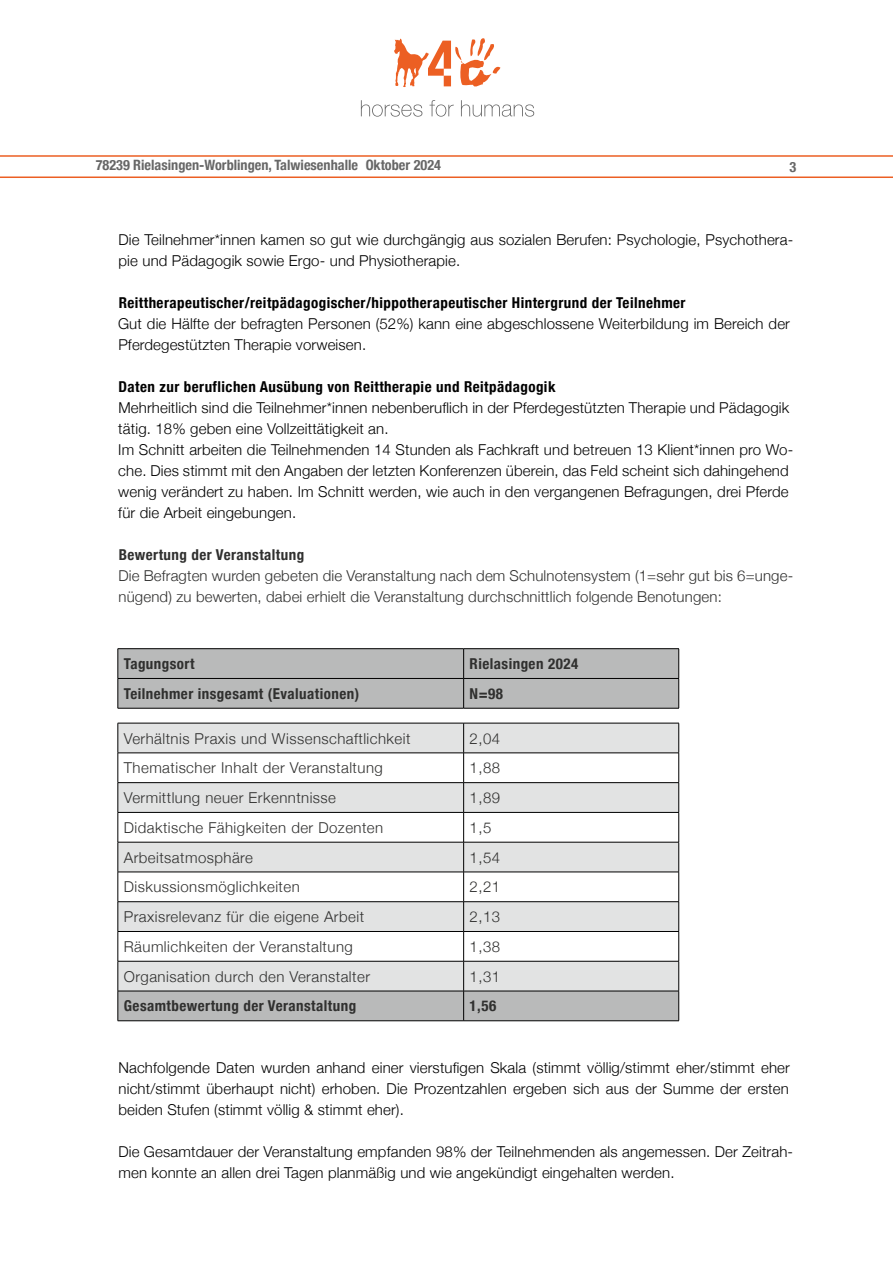
<style>
.page{position:relative;width:893px;height:1263px;background:#fff}
.page>*{position:absolute;margin:0;border:0;box-sizing:border-box;transform-origin:0 0}
.t1{font:300 15px/21px "Helvetica Neue";letter-spacing:.01em;color:#000}
.t2{font:300 15px "Helvetica Neue";letter-spacing:.03em;color:#30302f}
.t3{font:300 15px/21px "Helvetica Neue";letter-spacing:.01em;color:#30302f}
.t4{font:700 condensed 15px "Helvetica Neue";letter-spacing:.03em;color:#000}
.t5{font:700 condensed 15px "Helvetica Neue";letter-spacing:.03em;color:#30302f}
.t6{font:700 condensed 14.25px "Helvetica Neue";color:#676767}
</style>
<div class="page">
<hr style="left:0;top:176px;width:893px;height:2px;background:#ec5f23">
<hr style="left:0;top:155px;width:893px;height:2px;background:#ec5f23">
<svg style="left:361px;top:100px;width:173px;height:17px"></svg>
<svg style="left:394px;top:38px;width:106px;height:49px"></svg>
<hr style="left:118px;top:648px;width:346px;height:1px;background:#000">
<hr style="left:464px;top:648px;width:215px;height:1px;background:#000">
<svg style="left:118px;top:649px;width:561px;height:371px"></svg>
<hr style="left:118px;top:1020px;width:346px;height:1px;background:#000">
<hr style="left:464px;top:1020px;width:215px;height:1px;background:#000">
<p class="t6" style="left:96px;top:154px;width:347px">78239 Rielasingen-Worblingen, Talwiesenhalle Oktober 2024</p>
<p class="t6" style="left:789px;top:155px;width:8px">3</p>
<p class="t1" style="left:118px;top:229px;width:676px">Die Teilnehmer*innen kamen so gut wie durchgängig aus sozialen Berufen: Psychologie, Psychothera&shy;pie und Pädagogik sowie Ergo- und Physiotherapie.</p>
<p class="t4" style="left:119px;top:291px;width:568px">Reittherapeutischer/reitpädagogischer/hippotherapeutischer Hintergrund der Teilnehmer</p>
<p class="t1" style="left:118px;top:313px;width:673px">Gut die Hälfte der befragten Personen (52%) kann eine abgeschlossene Weiterbildung im Bereich der<br>Pferdegestützten Therapie vorweisen.</p>
<p class="t4" style="left:119px;top:375px;width:438px">Daten zur beruflichen Ausübung von Reittherapie und Reitpädagogik</p>
<p class="t1" style="left:118px;top:397px;width:676px">Mehrheitlich sind die Teilnehmer*innen nebenberuflich in der Pferdegestützten Therapie und Pädagogik tätig. 18% geben eine Vollzeittätigkeit an.<br>Im Schnitt arbeiten die Teilnehmenden 14 Stunden als Fachkraft und betreuen 13 Klient*innen pro Wo&shy;che. Dies stimmt mit den Angaben der letzten Konferenzen überein, das Feld scheint sich dahingehend wenig verändert zu haben. Im Schnitt werden, wie auch in den vergangenen Befragungen, drei Pferde für die Arbeit eingebungen.</p>
<p class="t5" style="left:119px;top:543px;width:187px">Bewertung der Veranstaltung</p>
<p class="t3" style="left:118px;top:565px;width:676px">Die Befragten wurden gebeten die Veranstaltung nach dem Schulnotensystem (1=sehr gut bis 6=unge&shy;nügend) zu bewerten, dabei erhielt die Veranstaltung durchschnittlich folgende Benotungen:</p>
<p class="t5" style="left:124px;top:651px;width:72px">Tagungsort</p>
<p class="t5" style="left:470px;top:651px;width:110px">Rielasingen 2024</p>
<p class="t5" style="left:124px;top:681px;width:237px">Teilnehmer insgesamt (Evaluationen)</p>
<p class="t5" style="left:470px;top:681px;width:35px">N=98</p>
<p class="t2" style="left:124px;top:726px;width:288px">Verhältnis Praxis und Wissenschaftlichkeit</p>
<p class="t2" style="left:470px;top:726px;width:32px">2,04</p>
<p class="t2" style="left:124px;top:756px;width:261px">Thematischer Inhalt der Veranstaltung</p>
<p class="t2" style="left:470px;top:756px;width:32px">1,88</p>
<p class="t2" style="left:124px;top:786px;width:214px">Vermittlung neuer Erkenntnisse</p>
<p class="t2" style="left:470px;top:786px;width:32px">1,89</p>
<p class="t2" style="left:124px;top:815px;width:261px">Didaktische Fähigkeiten der Dozenten</p>
<p class="t2" style="left:470px;top:815px;width:23px">1,5</p>
<p class="t2" style="left:124px;top:845px;width:131px">Arbeitsatmosphäre</p>
<p class="t2" style="left:470px;top:845px;width:32px">1,54</p>
<p class="t2" style="left:124px;top:875px;width:177px">Diskussionsmöglichkeiten</p>
<p class="t2" style="left:470px;top:875px;width:32px">2,21</p>
<p class="t2" style="left:124px;top:905px;width:242px">Praxisrelevanz für die eigene Arbeit</p>
<p class="t2" style="left:470px;top:905px;width:32px">2,13</p>
<p class="t2" style="left:124px;top:934px;width:231px">Räumlichkeiten der Veranstaltung</p>
<p class="t2" style="left:470px;top:934px;width:32px">1,38</p>
<p class="t2" style="left:124px;top:964px;width:248px">Organisation durch den Veranstalter</p>
<p class="t2" style="left:470px;top:964px;width:32px">1,31</p>
<p class="t5" style="left:124px;top:993px;width:234px">Gesamtbewertung der Veranstaltung</p>
<p class="t5" style="left:470px;top:993px;width:28px">1,56</p>
<p class="t1" style="left:118px;top:1056px;width:673px;text-align:justify">Nachfolgende Daten wurden anhand einer vierstufigen Skala (stimmt völlig/stimmt eher/stimmt eher nicht/stimmt überhaupt nicht) erhoben. Die Prozentzahlen ergeben sich aus der Summe der ersten beiden Stufen (stimmt völlig &amp; stimmt eher).</p>
<p class="t1" style="left:118px;top:1140px;width:676px">Die Gesamtdauer der Veranstaltung empfanden 98% der Teilnehmenden als angemessen. Der Zeitrah&shy;men konnte an allen drei Tagen planmäßig und wie angekündigt eingehalten werden.</p>
</div>
